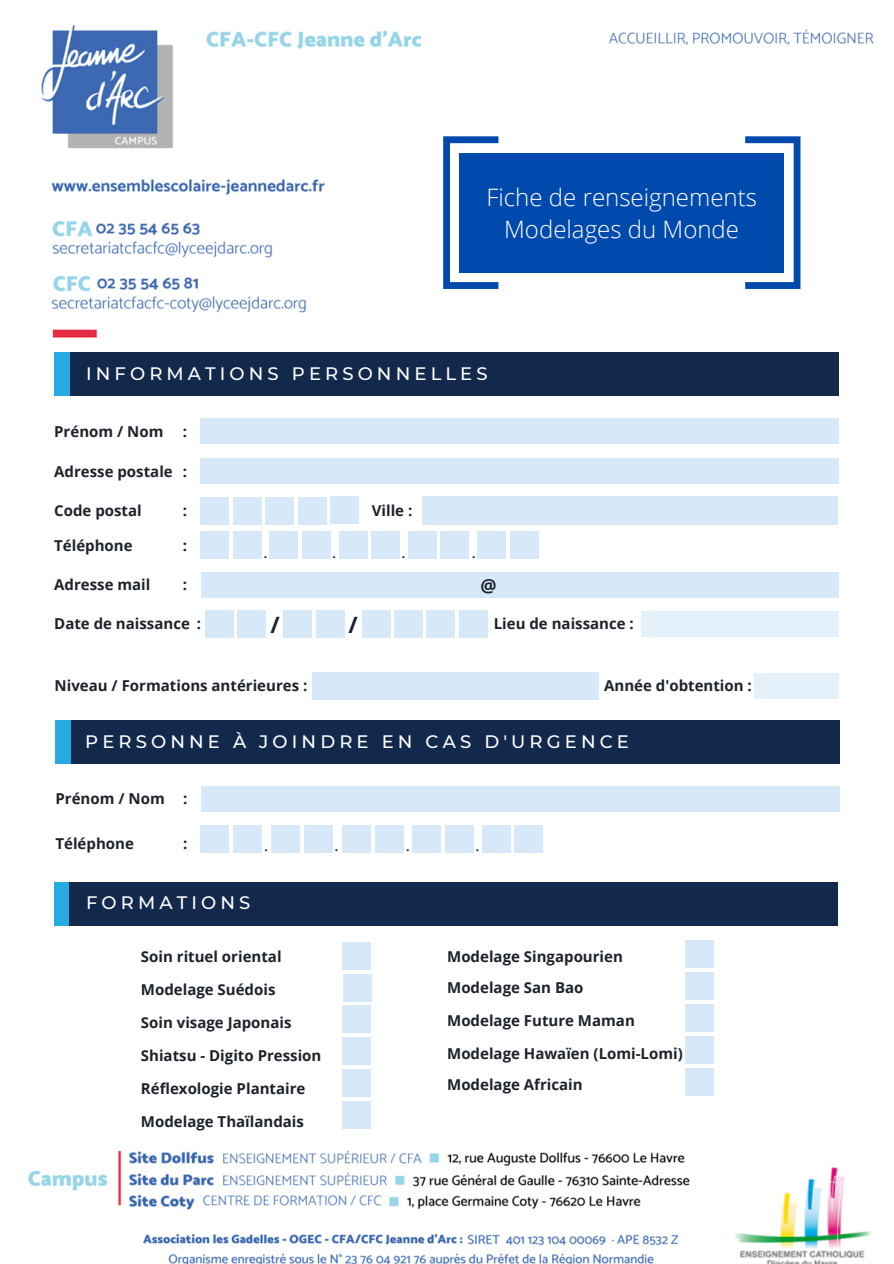
<style>
.page{position:relative;width:894px;height:1264px;background:#fff}
.page>*{position:absolute;margin:0;border:0;box-sizing:border-box;transform-origin:0 0}
.t1{font:300 24px/32.7px "Open Sans";color:#fff;text-align:center}
.t2{font:700 22.5px "Open Sans";color:#1e232b}
.t3{font:500 18px "Montserrat";letter-spacing:.23em;color:#fff}
.t4{font:700 18px "Open Sans";color:#1e232b}
.t5{font:700 15px/30.6px "Open Sans";color:#1e232b}
.t6{font:700 12px "Open Sans";color:#1e232b}
</style>
<div class="page">
<img style="left:28px;top:25px;width:846px;height:1238px">
<div style="left:200px;top:418px;width:638px;height:26px;background:#d7e9f8"></div>
<div style="left:201px;top:572px;width:637px;height:26px;background:#d7e9f8"></div>
<div style="left:316px;top:610px;width:28px;height:27px;background:#d7e9f8"></div>
<div style="left:284px;top:610px;width:28px;height:27px;background:#d7e9f8"></div>
<div style="left:238px;top:610px;width:28px;height:27px;background:#d7e9f8"></div>
<div style="left:206px;top:610px;width:28px;height:27px;background:#d7e9f8"></div>
<div style="left:641px;top:611px;width:197px;height:26px;background:#e4f0fa"></div>
<div style="left:54px;top:352px;width:31px;height:44px;background:#25aae1"></div>
<div style="left:70px;top:352px;width:768px;height:44px;background:#13294b"></div>
<div style="left:201px;top:497px;width:28px;height:27px;background:#d7e9f8"></div>
<div style="left:233px;top:497px;width:28px;height:27px;background:#d7e9f8"></div>
<div style="left:265px;top:497px;width:29px;height:27px;background:#d7e9f8"></div>
<div style="left:298px;top:497px;width:28px;height:27px;background:#d7e9f8"></div>
<div style="left:330px;top:497px;width:28px;height:27px;background:#d7e9f8"></div>
<div style="left:422px;top:496px;width:416px;height:28px;background:#d7e9f8"></div>
<div style="left:201px;top:531px;width:28px;height:27px;background:#d7e9f8"></div>
<div style="left:233px;top:531px;width:28px;height:27px;background:#d7e9f8"></div>
<div style="left:270px;top:531px;width:28px;height:27px;background:#d7e9f8"></div>
<div style="left:302px;top:531px;width:28px;height:27px;background:#d7e9f8"></div>
<div style="left:339px;top:531px;width:28px;height:27px;background:#d7e9f8"></div>
<div style="left:371px;top:531px;width:28px;height:27px;background:#d7e9f8"></div>
<div style="left:408px;top:531px;width:28px;height:27px;background:#d7e9f8"></div>
<div style="left:440px;top:531px;width:28px;height:27px;background:#d7e9f8"></div>
<div style="left:477px;top:531px;width:28px;height:27px;background:#d7e9f8"></div>
<div style="left:510px;top:531px;width:28px;height:27px;background:#d7e9f8"></div>
<div style="left:362px;top:610px;width:28px;height:27px;background:#d7e9f8"></div>
<div style="left:394px;top:610px;width:28px;height:27px;background:#d7e9f8"></div>
<div style="left:426px;top:610px;width:29px;height:27px;background:#d7e9f8"></div>
<div style="left:459px;top:610px;width:28px;height:27px;background:#d7e9f8"></div>
<div style="left:312px;top:672px;width:286px;height:27px;background:#d7e9f8"></div>
<div style="left:200px;top:458px;width:638px;height:26px;background:#d7e9f8"></div>
<div style="left:754px;top:672px;width:84px;height:26px;background:#e4f0fa"></div>
<div style="left:55px;top:720px;width:31px;height:44px;background:#25aae1"></div>
<div style="left:71px;top:720px;width:768px;height:44px;background:#13294b"></div>
<div style="left:201px;top:785px;width:638px;height:26px;background:#d7e9f8"></div>
<div style="left:200px;top:825px;width:28px;height:27px;background:#d7e9f8"></div>
<div style="left:233px;top:825px;width:28px;height:27px;background:#d7e9f8"></div>
<div style="left:271px;top:825px;width:28px;height:27px;background:#d7e9f8"></div>
<div style="left:304px;top:825px;width:28px;height:27px;background:#d7e9f8"></div>
<div style="left:342px;top:825px;width:28px;height:27px;background:#d7e9f8"></div>
<div style="left:375px;top:825px;width:28px;height:27px;background:#d7e9f8"></div>
<div style="left:412px;top:825px;width:29px;height:27px;background:#d7e9f8"></div>
<div style="left:445px;top:825px;width:28px;height:27px;background:#d7e9f8"></div>
<div style="left:482px;top:825px;width:28px;height:27px;background:#d7e9f8"></div>
<div style="left:514px;top:825px;width:28px;height:27px;background:#d7e9f8"></div>
<div style="left:55px;top:881px;width:30px;height:44px;background:#25aae1"></div>
<div style="left:69px;top:881px;width:768px;height:44px;background:#13294b"></div>
<svg style="left:443px;top:136px;width:55px;height:153px"></svg>
<svg style="left:745px;top:81px;width:92px;height:208px"></svg>
<div style="left:459px;top:153px;width:324px;height:119px;background:#004aad"></div>
<div style="left:342px;top:942px;width:28px;height:27px;background:#d7e9f8"></div>
<div style="left:343px;top:974px;width:28px;height:27px;background:#d7e9f8"></div>
<div style="left:342px;top:1005px;width:28px;height:27px;background:#d7e9f8"></div>
<div style="left:342px;top:1037px;width:28px;height:27px;background:#d7e9f8"></div>
<div style="left:342px;top:1069px;width:28px;height:27px;background:#d7e9f8"></div>
<div style="left:342px;top:1101px;width:28px;height:27px;background:#d7e9f8"></div>
<div style="left:685px;top:940px;width:28px;height:27px;background:#d7e9f8"></div>
<div style="left:685px;top:972px;width:28px;height:27px;background:#d7e9f8"></div>
<div style="left:685px;top:1004px;width:28px;height:27px;background:#d7e9f8"></div>
<div style="left:685px;top:1036px;width:28px;height:27px;background:#d7e9f8"></div>
<div style="left:685px;top:1067px;width:28px;height:28px;background:#d7e9f8"></div>
<h1 class="t1" style="left:486px;top:180px;width:272px">Fiche de renseignements<br>Modelages du Monde</h1>
<p class="t3" style="left:86px;top:362px;width:403px">INFORMATIONS PERSONNELLES</p>
<p class="t5" style="left:54px;top:415px;width:111px">Prénom / Nom</p>
<p class="t5" style="left:54px;top:455px;width:120px">Adresse postale</p>
<p class="t5" style="left:54px;top:495px;width:89px">Code postal</p>
<p class="t5" style="left:54px;top:529px;width:80px">Téléphone</p>
<p class="t5" style="left:183px;top:415px;width:6px">:</p>
<p class="t5" style="left:183px;top:455px;width:6px">:</p>
<p class="t5" style="left:183px;top:495px;width:6px">:</p>
<p class="t5" style="left:371px;top:495px;width:42px">Ville :</p>
<p class="t5" style="left:183px;top:529px;width:6px">:</p>
<p class="t6" style="left:264px;top:545px;width:5px">.</p>
<p class="t6" style="left:332px;top:545px;width:5px">.</p>
<p class="t6" style="left:401px;top:545px;width:5px">.</p>
<p class="t6" style="left:472px;top:545px;width:5px">.</p>
<p class="t5" style="left:54px;top:569px;width:98px">Adresse mail</p>
<p class="t5" style="left:54px;top:608px;width:137px">Date de naissance</p>
<p class="t5" style="left:183px;top:569px;width:6px">:</p>
<p class="t5" style="left:197px;top:608px;width:6px">:</p>
<p class="t4" style="left:480px;top:573px;width:18px">@</p>
<h2 class="t2" style="left:270px;top:608px;width:11px">/</h2>
<p class="t5" style="left:493px;top:608px;width:142px">Lieu de naissance :</p>
<h2 class="t2" style="left:348px;top:608px;width:11px">/</h2>
<p class="t5" style="left:55px;top:670px;width:254px">Niveau / Formations antérieures :</p>
<p class="t5" style="left:604px;top:670px;width:149px">Année d'obtention :</p>
<p class="t3" style="left:85px;top:730px;width:545px">PERSONNE À JOINDRE EN CAS D'URGENCE</p>
<p class="t5" style="left:55px;top:783px;width:133px">Prénom / Nom :</p>
<p class="t5" style="left:55px;top:827px;width:80px">Téléphone</p>
<p class="t5" style="left:183px;top:827px;width:6px">:</p>
<p class="t6" style="left:264px;top:838px;width:5px">.</p>
<p class="t6" style="left:335px;top:838px;width:5px">.</p>
<p class="t6" style="left:406px;top:838px;width:5px">.</p>
<p class="t6" style="left:475px;top:838px;width:5px">.</p>
<p class="t3" style="left:86px;top:891px;width:166px">FORMATIONS</p>
<p class="t5" style="left:141px;top:940px;width:142px">Soin rituel oriental</p>
<p class="t5" style="left:141px;top:973px;width:136px">Modelage Suédois</p>
<p class="t5" style="left:141px;top:1006px;width:152px">Soin visage Japonais</p>
<p class="t5" style="left:141px;top:1039px;width:182px">Shiatsu - Digito Pression</p>
<p class="t5" style="left:141px;top:1072px;width:166px">Réflexologie Plantaire</p>
<p class="t5" style="left:141px;top:1105px;width:164px">Modelage Thaïlandais</p>
<p class="t5" style="left:447px;top:940px;width:177px">Modelage Singapourien<br>Modelage San Bao</p>
<p class="t5" style="left:447px;top:1004px;width:189px">Modelage Future Maman</p>
<p class="t5" style="left:447px;top:1037px;width:237px">Modelage Hawaïen (Lomi-Lomi)<br>Modelage Africain</p>
</div>
